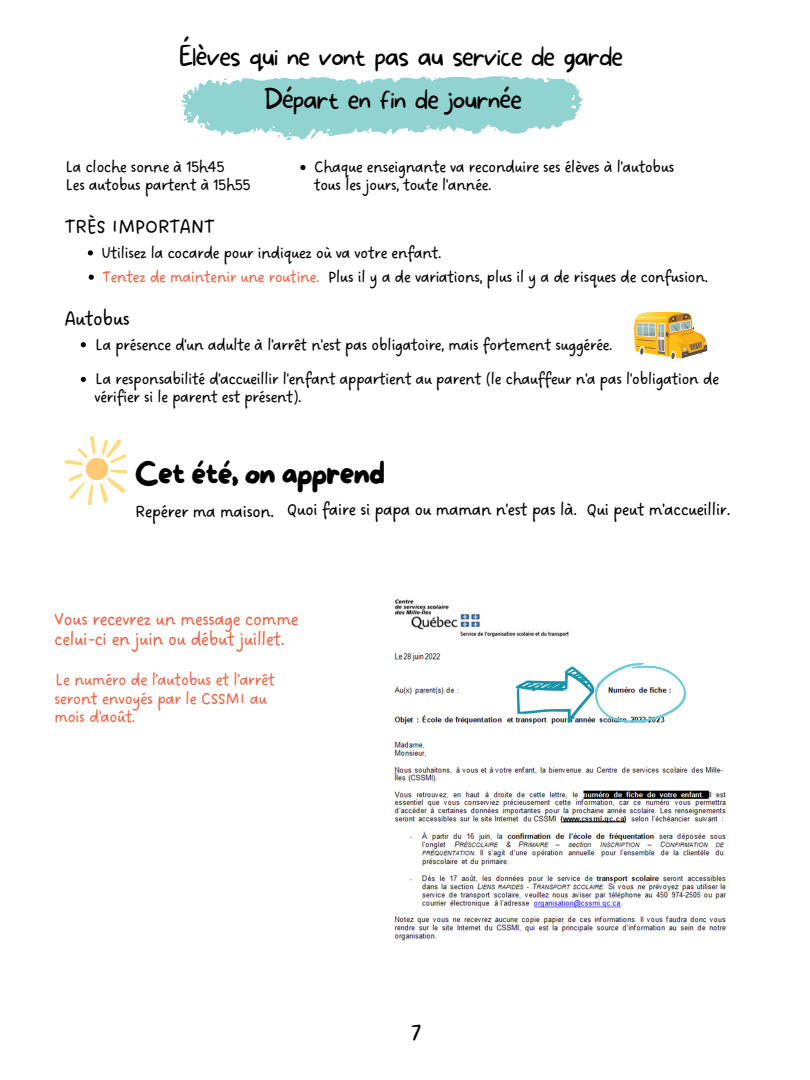
<style>
.page{position:relative;width:810px;height:1080px;background:#fff}
.page>*{position:absolute;margin:0;border:0;box-sizing:border-box;transform-origin:0 0}
.t1{font:30px "More Sugar";letter-spacing:-.05em;color:#000}
.t2{font:100 26.88px "More Sugar";letter-spacing:-.05em;color:#000}
.t3{font:21.88px "DO Sans Regular";letter-spacing:-.05em;color:#000}
.t4{font:20px/20.1px "DO Sans Regular";letter-spacing:-.05em;color:#ee6647}
.t5{font:18.75px "DO Sans Regular";letter-spacing:-.05em;color:#000}
.t6{font:100 18.75px "More Sugar";color:#000}
.t7{font:18.12px/18.2px "DO Sans Regular";letter-spacing:-.05em;color:#ee6647}
.t8{font:17.5px/17.8px "DO Sans Regular";letter-spacing:-.05em;color:#000}
.s1{color:#ee6647}
</style>
<div class="page">
<svg style="left:181px;top:76px;width:402px;height:65px"></svg>
<svg style="left:634px;top:312px;width:74px;height:47px"></svg>
<img style="left:394px;top:599px;width:333px;height:342px">
<svg style="left:516px;top:663px;width:170px;height:60px"></svg>
<svg style="left:64px;top:436px;width:63px;height:69px"></svg>
<svg style="left:300px;top:165px;width:6px;height:5px"></svg>
<svg style="left:88px;top:250px;width:5px;height:6px"></svg>
<svg style="left:89px;top:275px;width:5px;height:5px"></svg>
<svg style="left:81px;top:342px;width:5px;height:5px"></svg>
<svg style="left:81px;top:377px;width:5px;height:5px"></svg>
<p class="t2" style="left:179px;top:40px;width:446px">Élèves qui ne vont pas au service de garde</p>
<p class="t2" style="left:264px;top:83px;width:260px">Départ en fin de journée</p>
<p class="t8" style="left:64px;top:159px;width:162px">La cloche sonne à 15h45</p>
<p class="t8" style="left:64px;top:177px;width:188px">Les autobus partent à 15h55</p>
<p class="t8" style="left:314px;top:159px;width:363px">Chaque enseignante va reconduire ses élèves à l'autobus tous les jours, toute l'année.</p>
<p class="t3" style="left:64px;top:213px;width:153px">TRÈS IMPORTANT</p>
<p class="t8" style="left:101px;top:245px;width:342px">Utilisez la cocarde pour indiquez où va votre enfant.</p>
<p class="t8" style="left:102px;top:269px;width:608px"><span class="s1">Tentez de maintenir une routine.</span> Plus il y a de variations, plus il y a de risques de confusion.</p>
<p class="t3" style="left:64px;top:305px;width:67px">Autobus</p>
<p class="t8" style="left:94px;top:336px;width:520px">La présence d'un adulte à l'arrêt n'est pas obligatoire, mais fortement suggérée.</p>
<p class="t8" style="left:94px;top:371px;width:627px">La responsabilité d'accueillir l'enfant appartient au parent (le chauffeur n'a pas l'obligation de vérifier si le parent est présent).</p>
<p class="t1" style="left:135px;top:457px;width:252px">Cet été, on apprend</p>
<p class="t5" style="left:135px;top:501px;width:141px">Repérer ma maison.</p>
<p class="t5" style="left:287px;top:499px;width:446px">Quoi faire si papa ou maman n'est pas là. Qui peut m'accueillir.</p>
<p class="t4" style="left:54px;top:610px;width:246px">Vous recevrez un message comme celui-ci en juin ou début juillet.</p>
<p class="t7" style="left:54px;top:672px;width:222px">Le numéro de l'autobus et l'arrêt seront envoyés par le CSSMI au mois d'août.</p>
<p class="t6" style="left:411px;top:1023px;width:12px">7</p>
</div>
